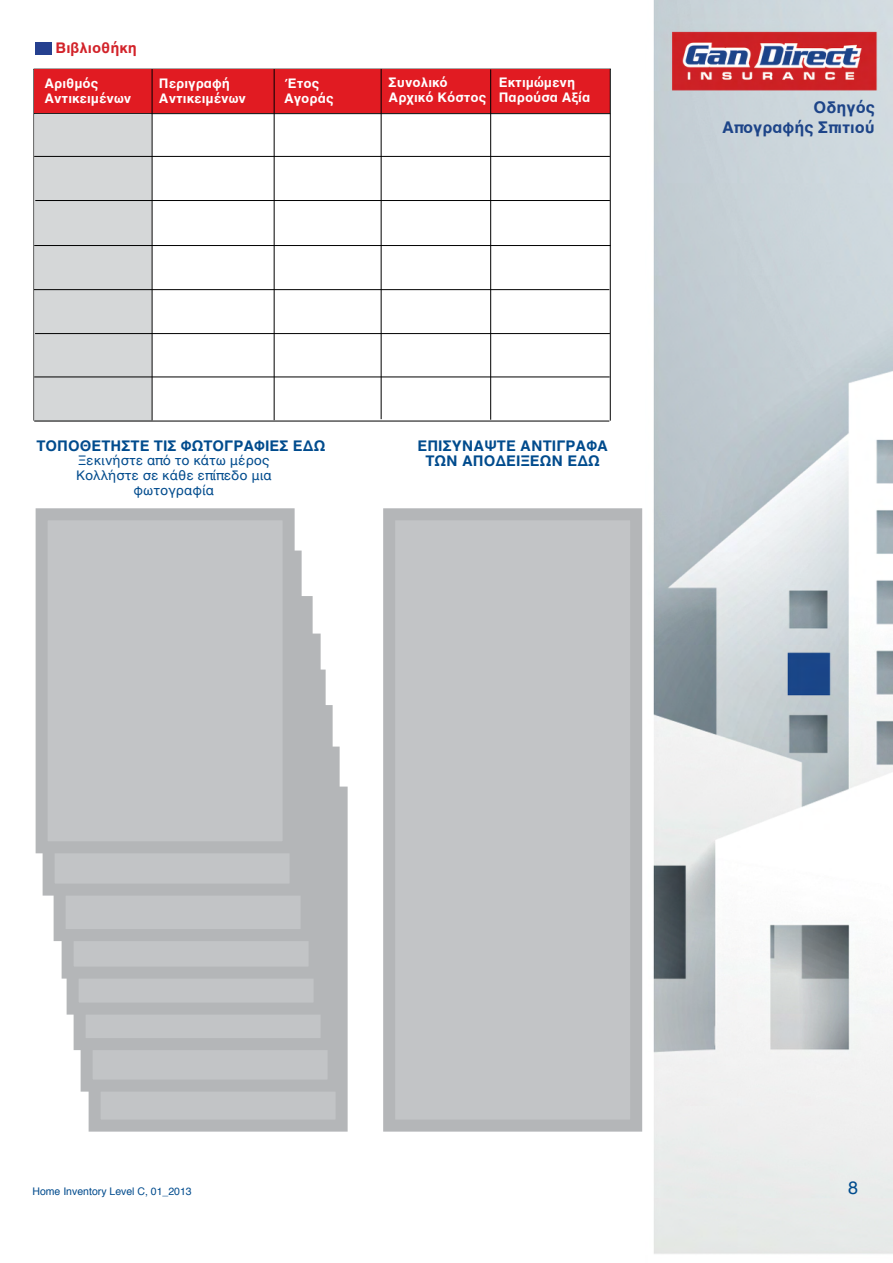
<style>
.page{position:relative;width:893px;height:1263px;background:#fff}
.page>*{position:absolute;margin:0;border:0;box-sizing:border-box;transform-origin:0 0}
.t1{font:18px "Helvetica";color:#004b8d}
.t2{font:700 16.5px/19.8px "Helvetica";color:#1d4488;text-align:right}
.t3{font:700 15px "Helvetica";color:#004b8d}
.t4{font:700 15px "Helvetica";color:#d2232a}
.t5{font:700 13.5px/15px "Helvetica";color:#fff}
.t6{font:13.5px/15px "Helvetica";color:#004b8d;text-align:center}
.t7{font:10.5px "Helvetica";color:#004b8d}
</style>
<div class="page">
<img style="left:33px;top:0;width:860px;height:1254px">
<hr style="left:34px;top:113px;width:576px;height:1px;background:#000">
<div style="left:34px;top:69px;width:576px;height:44px;background:#e11b22"></div>
<div style="left:34px;top:114px;width:118px;height:307px;background:#d5d7d8"></div>
<hr style="left:34px;top:156px;width:576px;height:1px;background:#000">
<hr style="left:35px;top:200px;width:575px;height:1px;background:#000">
<hr style="left:34px;top:245px;width:577px;height:1px;background:#000">
<hr style="left:34px;top:289px;width:575px;height:1px;background:#000">
<hr style="left:35px;top:333px;width:575px;height:1px;background:#000">
<hr style="left:34px;top:377px;width:576px;height:1px;background:#000">
<hr style="left:34px;top:421px;width:575px;height:1px;background:#000">
<hr style="left:152px;top:69px;width:1px;height:351px;background:#000">
<hr style="left:274px;top:69px;width:1px;height:351px;background:#000">
<hr style="left:381px;top:69px;width:1px;height:350px;background:#000">
<hr style="left:610px;top:69px;width:1px;height:352px;background:#000">
<hr style="left:490px;top:69px;width:1px;height:351px;background:#000">
<div style="left:35px;top:42px;width:17px;height:12px;background:#25408f"></div>
<div style="left:89px;top:786px;width:259px;height:345px;background:#c2c4c6;border:12px solid #b4b6b8"></div>
<div style="left:81px;top:746px;width:259px;height:345px;background:#c2c4c6;border:12px solid #b4b6b8"></div>
<div style="left:74px;top:705px;width:259px;height:345px;background:#c2c4c6;border:12px solid #b4b6b8"></div>
<div style="left:67px;top:669px;width:259px;height:345px;background:#c2c4c6;border:12px solid #b4b6b8"></div>
<div style="left:62px;top:633px;width:259px;height:345px;background:#c2c4c6;border:12px solid #b4b6b8"></div>
<div style="left:54px;top:596px;width:259px;height:345px;background:#c2c4c6;border:12px solid #b4b6b8"></div>
<div style="left:43px;top:550px;width:259px;height:345px;background:#c2c4c6;border:12px solid #b4b6b8"></div>
<div style="left:36px;top:508px;width:259px;height:345px;background:#c2c4c6;border:12px solid #b4b6b8"></div>
<div style="left:383px;top:508px;width:259px;height:623px;background:#c2c4c6;border:12px solid #b4b6b8"></div>
<p class="t4" style="left:56px;top:36px;width:83px">Βιβλιοθήκη</p>
<p class="t5" style="left:44px;top:76px;width:89px">Αριθμός<br>Αντικειμένων</p>
<p class="t5" style="left:159px;top:76px;width:89px">Περιγραφή<br>Αντικειμένων</p>
<p class="t5" style="left:389px;top:75px;width:99px">Συνολικό<br>Αρχικό Κόστος</p>
<p class="t5" style="left:499px;top:75px;width:93px">Εκτιμώμενη<br>Παρούσα Αξία</p>
<p class="t5" style="left:284px;top:76px;width:51px">Έτος<br>Αγοράς</p>
<p class="t2" style="left:722px;top:97px;width:154px">Οδηγός<br>Απογραφής Σπιτιού</p>
<p class="t3" style="left:36px;top:433px;width:290px">ΤΟΠΟΘΕΤΗΣΤΕ ΤΙΣ ΦΩΤΟΓΡΑΦΙΕΣ ΕΔΩ</p>
<p class="t3" style="left:417px;top:433px;width:192px">ΕΠΙΣΥΝΑΨΤΕ ΑΝΤΙΓΡΑΦΑ</p>
<p class="t6" style="left:78px;top:454px;width:193px">Ξεκινήστε από το κάτω μέρος</p>
<p class="t3" style="left:425px;top:448px;width:176px">ΤΩΝ ΑΠΟΔΕΙΞΕΩΝ ΕΔΩ</p>
<p class="t6" style="left:76px;top:469px;width:197px">Κολλήστε σε κάθε επίπεδο μια φωτογραφία</p>
<p class="t7" style="left:32px;top:1183px;width:161px">Home Inventory Level C, 01_2013</p>
<h1 class="t1" style="left:848px;top:1174px;width:12px">8</h1>
</div>
